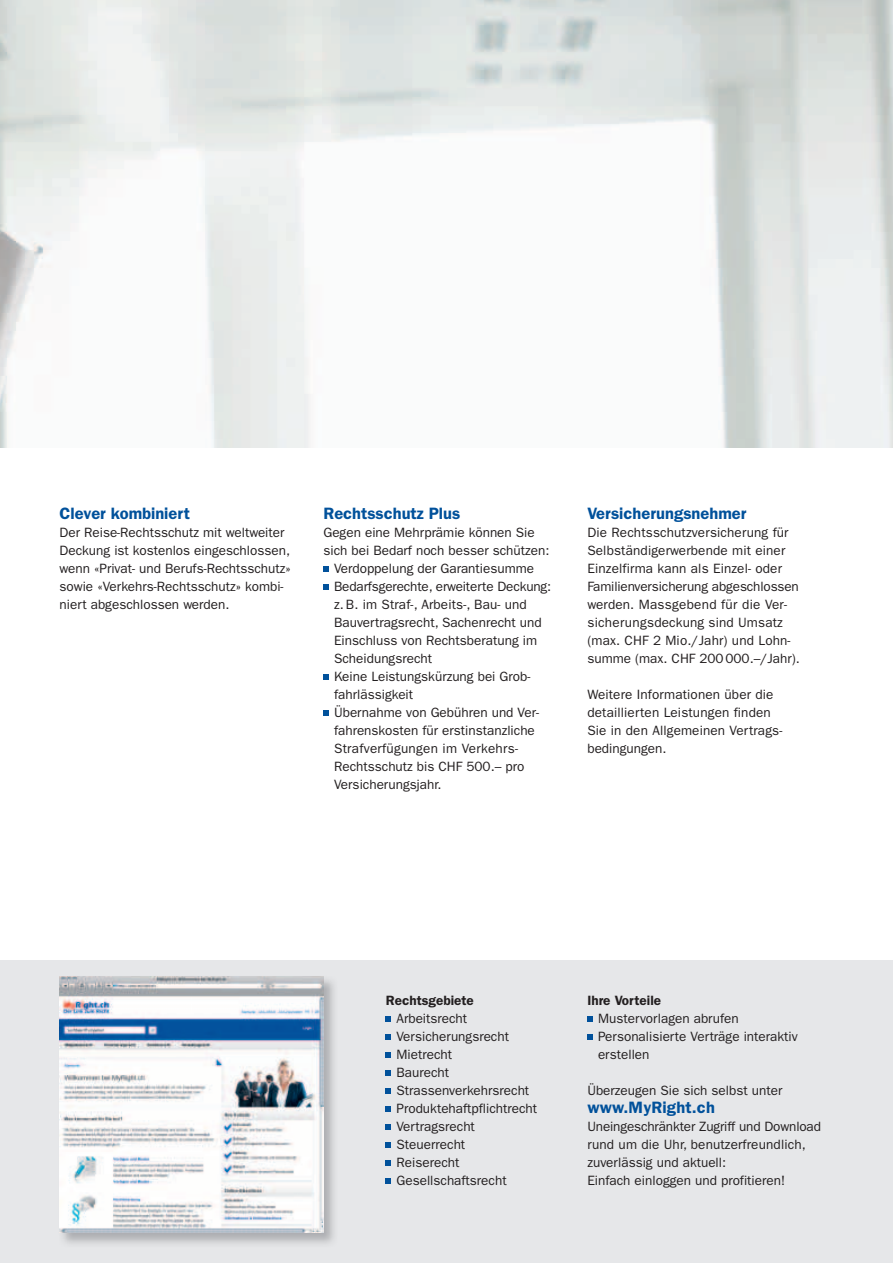
<style>
.page{position:relative;width:893px;height:1263px;background:#fff}
.page>*{position:absolute;margin:0;border:0;box-sizing:border-box;transform-origin:0 0}
.t1{font:600 16.5px "ITC Franklin Gothic Std";color:#01519b}
.t2{font:13.5px/18px "ITC Franklin Gothic Std";color:#231f20}
.t3{font:13.5px "ITC Franklin Gothic Std";letter-spacing:.02em;color:#231f20}
.t4{font:600 13.5px "ITC Franklin Gothic Std";color:#231f20}
</style>
<div class="page">
<svg style="left:323px;top:566px;width:6px;height:6px"></svg>
<svg style="left:323px;top:584px;width:6px;height:6px"></svg>
<svg style="left:323px;top:674px;width:6px;height:6px"></svg>
<svg style="left:323px;top:710px;width:6px;height:6px"></svg>
<div style="left:0;top:960px;width:893px;height:303px;background:#e6e7e9"></div>
<img style="left:59px;top:976px;width:275px;height:268px">
<img style="left:60px;top:977px;width:264px;height:255px">
<svg style="left:386px;top:1017px;width:5px;height:5px"></svg>
<svg style="left:386px;top:1035px;width:5px;height:5px"></svg>
<svg style="left:386px;top:1053px;width:5px;height:5px"></svg>
<svg style="left:386px;top:1071px;width:5px;height:5px"></svg>
<svg style="left:386px;top:1089px;width:5px;height:5px"></svg>
<svg style="left:386px;top:1107px;width:5px;height:5px"></svg>
<svg style="left:386px;top:1125px;width:5px;height:5px"></svg>
<svg style="left:386px;top:1143px;width:5px;height:5px"></svg>
<svg style="left:386px;top:1161px;width:5px;height:5px"></svg>
<svg style="left:386px;top:1179px;width:5px;height:5px"></svg>
<svg style="left:587px;top:1017px;width:5px;height:5px"></svg>
<svg style="left:587px;top:1035px;width:5px;height:5px"></svg>
<p class="t1" style="left:60px;top:504px;width:132px">Clever kombiniert</p>
<p class="t2" style="left:60px;top:524px;width:233px">Der Reise-Rechtsschutz mit weltweiter Deckung ist kostenlos eingeschlossen, wenn «Privat- und Berufs-Rechtsschutz» sowie «Verkehrs-Rechtsschutz» kombi&shy;niert abgeschlossen werden.</p>
<p class="t1" style="left:323px;top:504px;width:138px">Rechtsschutz Plus</p>
<p class="t2" style="left:323px;top:524px;width:213px">Gegen eine Mehrprämie können Sie</p>
<p class="t2" style="left:323px;top:542px;width:227px">sich bei Bedarf noch besser schützen:</p>
<p class="t2" style="left:334px;top:560px;width:202px">Verdoppelung der Garantiesumme</p>
<p class="t2" style="left:334px;top:578px;width:219px">Bedarfsgerechte, erweiterte Deckung:</p>
<p class="t2" style="left:334px;top:596px;width:194px">z. B. im Straf-, Arbeits-, Bau- und</p>
<p class="t2" style="left:334px;top:614px;width:209px">Bauvertragsrecht, Sachenrecht und</p>
<p class="t2" style="left:334px;top:632px;width:205px">Einschluss von Rechtsberatung im</p>
<p class="t2" style="left:334px;top:650px;width:100px">Scheidungsrecht</p>
<p class="t2" style="left:334px;top:668px;width:198px">Keine Leistungskürzung bei Grob-</p>
<p class="t2" style="left:334px;top:686px;width:81px">fahrlässigkeit</p>
<p class="t2" style="left:334px;top:704px;width:206px">Übernahme von Gebühren und Ver-</p>
<p class="t2" style="left:334px;top:722px;width:202px">fahrenskosten für erstinstanzliche</p>
<p class="t3" style="left:334px;top:741px;width:186px">Strafverfügungen im Verkehrs-</p>
<p class="t2" style="left:334px;top:758px;width:192px">Rechtsschutz bis CHF 500.– pro</p>
<p class="t2" style="left:334px;top:776px;width:109px">Versicherungsjahr.</p>
<p class="t1" style="left:587px;top:504px;width:160px">Versicherungsnehmer</p>
<p class="t2" style="left:587px;top:524px;width:214px">Die Rechtsschutzversicherung für Selbständigerwerbende mit einer Einzelfirma kann als Einzel- oder Familienversicherung abgeschlossen werden. Massgebend für die Ver&shy;sicherungsdeckung sind Umsatz (max. CHF 2 Mio./Jahr) und Lohn&shy;summe (max. CHF 200 000.–/Jahr).</p>
<p class="t2" style="left:587px;top:686px;width:196px">Weitere Informationen über die detaillierten Leistungen finden<br>Sie in den Allgemeinen Vertrags&shy;bedingungen.</p>
<p class="t4" style="left:386px;top:993px;width:90px">Rechtsgebiete</p>
<p class="t2" style="left:396px;top:1010px;width:142px">Arbeitsrecht<br>Versicherungsrecht<br>Mietrecht<br>Baurecht<br>Strassenverkehrsrecht<br>Produktehaftpflichtrecht<br>Vertragsrecht<br>Steuerrecht<br>Reiserecht<br>Gesellschaftsrecht</p>
<p class="t4" style="left:587px;top:993px;width:75px">Ihre Vorteile</p>
<p class="t2" style="left:598px;top:1010px;width:201px">Mustervorlagen abrufen<br>Personalisierte Verträge interaktiv erstellen</p>
<p class="t2" style="left:587px;top:1082px;width:196px">Überzeugen Sie sich selbst unter</p>
<p class="t1" style="left:587px;top:1098px;width:129px">www.MyRight.ch</p>
<p class="t2" style="left:587px;top:1118px;width:235px">Uneingeschränkter Zugriff und Download rund um die Uhr, benutzerfreundlich, zuverlässig und aktuell:<br>Einfach einloggen und profitieren!</p>
</div>
